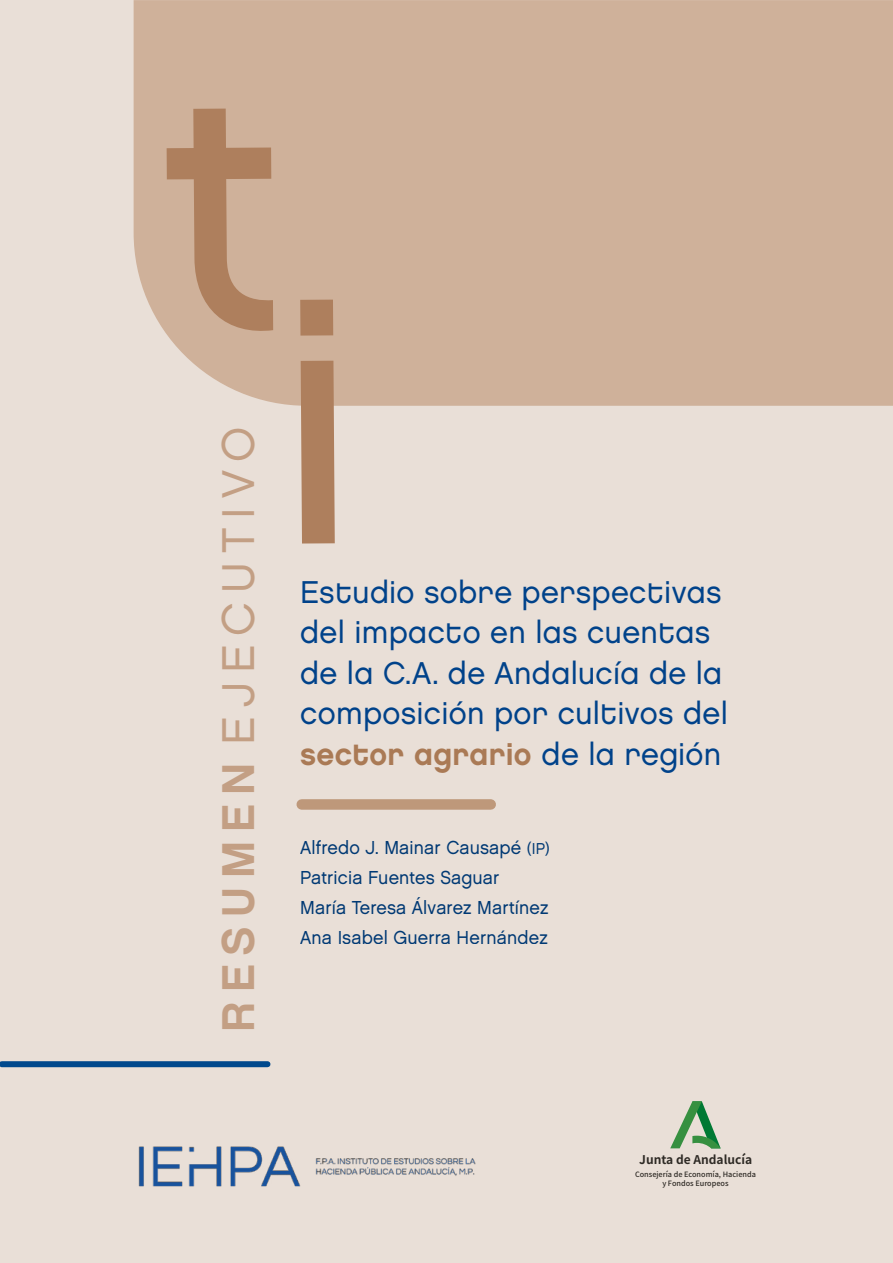
<style>
.page{position:relative;width:893px;height:1263px;background:#e9dfd7}
.page>*{position:absolute;margin:0;border:0;box-sizing:border-box;transform-origin:0 0}
.t1{font:45.75px "Chalet London Nineteen Eighty";letter-spacing:.2em;color:#c39f84}
.t2{font:31.5px/40.5px "Chalet London Nineteen Eighty";letter-spacing:.01em;color:#00428a}
.t3{font:31.5px "Chalet New York Nineteen Eighty";letter-spacing:.01em;color:#aa7a55}
.t4{font:18.75px/29.7px "Chalet London Nineteen Sixty";letter-spacing:.01em;color:#00428a;scale:.95 1}
.t5{font:700 12px "Noto Sans HK";color:#2e2a25}
.t6{font:500 7.35px/9.3px "Noto Sans HK";color:#2e2a25;text-align:center}
.s1{font-family:"Chalet New York Nineteen Eighty"}
.s2{font-family:"Chalet London Nineteen Eighty";color:#00428a}
.s3{font-size:15.75px}
</style>
<div class="page">
<img style="left:138px;top:1146px;width:338px;height:41px">
<svg style="left:670px;top:1101px;width:51px;height:47px"></svg>
<div style="left:134px;top:0;width:759px;height:406px;background:#cfb19a"></div>
<svg style="left:167px;top:109px;width:106px;height:227px"></svg>
<svg style="left:300px;top:300px;width:35px;height:243px"></svg>
<div style="left:2px;top:1061px;width:265px;height:6px;background:#00498d"></div>
<div style="left:302px;top:799px;width:189px;height:11px;background:#be987a"></div>
<h1 class="t1" style="left:210px;top:1032px;width:607px;rotate:-90deg"><span class="s1">RESUMEN</span> EJECUTIVO</h1>
<h2 class="t2" style="left:300px;top:571px;width:429px">Estudio sobre perspectivas del impacto en las cuentas de la C.A. de Andalucía de la composición por cultivos del</h2>
<h2 class="t3" style="left:300px;top:734px;width:423px">sector agrario <span class="s2">de la región</span></h2>
<p class="t4" style="left:300px;top:833px;width:264px">Alfredo J. Mainar Causapé <span class="s3">(IP)<br></span>Patricia Fuentes Saguar<br>María Teresa Álvarez Martínez<br>Ana Isabel Guerra Hernández</p>
<p class="t5" style="left:639px;top:1153px;width:114px">Junta de Andalucía</p>
<p class="t6" style="left:635px;top:1169px;width:122px">Consejería de Economía, Hacienda y Fondos Europeos</p>
</div>
